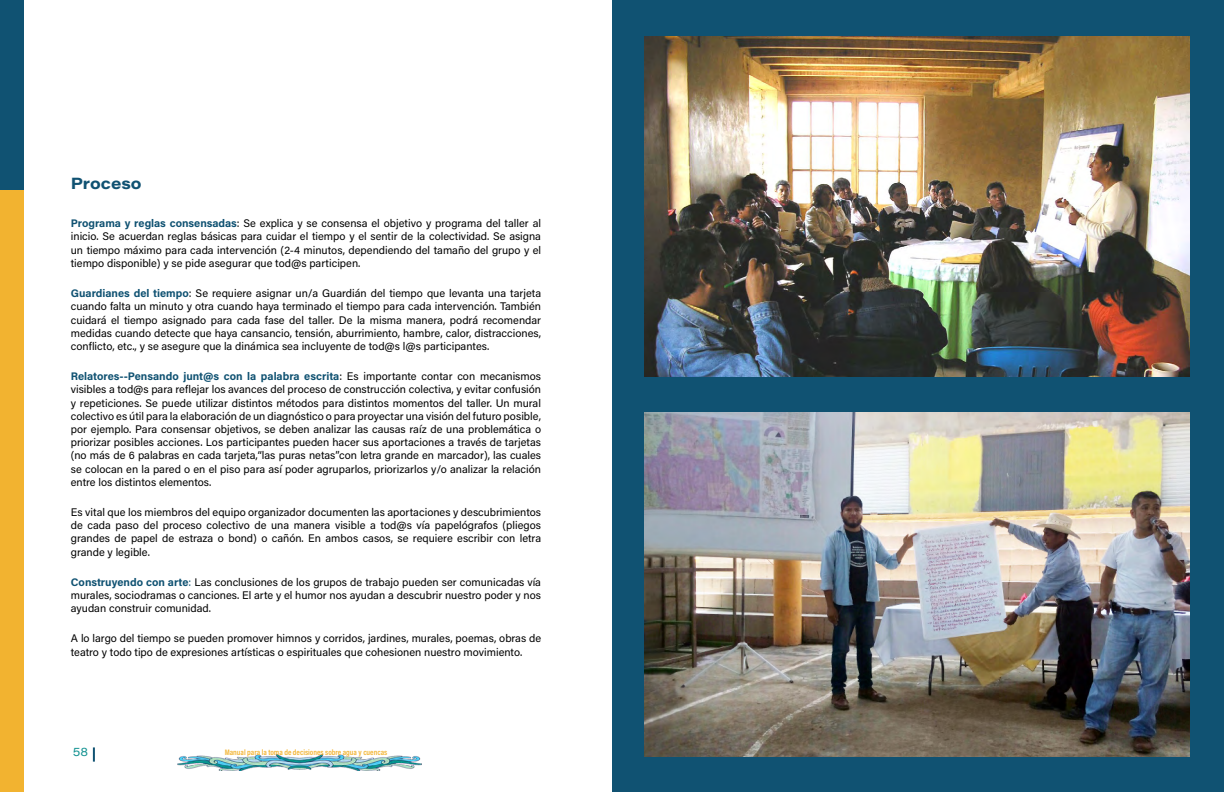
<style>
.page{position:relative;width:1224px;height:792px;background:#fff}
.page>*{position:absolute;margin:0;border:0;box-sizing:border-box;transform-origin:0 0}
.t1{font:700 16px "Acumin Pro Wide";color:#105272}
.t2{font:12px "Acumin Pro Wide";color:#159392}
.t3{font:11px/13.2px "Acumin Pro";color:#000;text-align:justify}
.t4{font:8px "Acumin Variable Concept";color:#f2b330}
.s1{font-weight:700;color:#105272}
.s2{color:#105272}
</style>
<div class="page">
<img style="left:178px;top:755px;width:244px;height:16px">
<svg style="left:93px;top:747px;width:2px;height:15px"></svg>
<div style="left:0;top:190px;width:24px;height:602px;background:#f2b330"></div>
<div style="left:0;top:0;width:24px;height:190px;background:#105272"></div>
<div style="left:612px;top:0;width:612px;height:792px;background:#105272"></div>
<img style="left:645px;top:413px;width:545px;height:343px">
<img style="left:645px;top:36px;width:545px;height:341px">
<h1 class="t1" style="left:71px;top:171px;width:72px">Proceso</h1>
<p class="t3" style="left:71px;top:216px;width:472px"><span class="s1">Programa y reglas consensadas</span>: Se explica y se consensa el objetivo y programa del taller al inicio. Se acuerdan reglas básicas para cuidar el tiempo y el sentir de la colectividad. Se asigna un tiempo máximo para cada intervención (2-4 minutos, dependiendo del tamaño del grupo y el tiempo disponible) y se pide asegurar que tod@s participen.</p>
<p class="t3" style="left:71px;top:286px;width:472px"><span class="s1">Guardianes del tiempo</span>: Se requiere asignar un/a Guardián del tiempo que levanta una tarjeta cuando falta un minuto y otra cuando haya terminado el tiempo para cada intervención. También cuidará el tiempo asignado para cada fase del taller. De la misma manera, podrá recomendar medidas cuando detecte que haya cansancio, tensión, aburrimiento, hambre, calor, distracciones, conflicto, etc., y se asegure que la dinámica sea incluyente de tod@s l@s participantes.</p>
<p class="t3" style="left:71px;top:369px;width:472px"><span class="s1">Relatores--Pensando junt@s con la palabra escrita</span>: Es importante contar con mecanismos visibles a tod@s para reflejar los avances del proceso de construcción colectiva, y evitar confusión y repeticiones. Se puede utilizar distintos métodos para distintos momentos del taller. Un mural colectivo es útil para la elaboración de un diagnóstico o para proyectar una visión del futuro posible, por ejemplo. Para consensar objetivos, se deben analizar las causas raíz de una problemática o priorizar posibles acciones. Los participantes pueden hacer sus aportaciones a través de tarjetas (no más de 6 palabras en cada tarjeta,“las puras netas”con letra grande en marcador), las cuales se colocan en la pared o en el piso para así poder agruparlos, priorizarlos y/o analizar la relación entre los distintos elementos.</p>
<p class="t3" style="left:71px;top:505px;width:472px">Es vital que los miembros del equipo organizador documenten las aportaciones y descubrimientos de cada paso del proceso colectivo de una manera visible a tod@s vía papelógrafos (pliegos grandes de papel de estraza o bond) o cañón. En ambos casos, se requiere escribir con letra grande y legible.</p>
<p class="t3" style="left:71px;top:575px;width:472px"><span class="s1">Construyendo con arte</span><span class="s2">:</span> Las conclusiones de los grupos de trabajo pueden ser comunicadas vía murales, sociodramas o canciones. El arte y el humor nos ayudan a descubrir nuestro poder y nos ayudan construir comunidad.</p>
<p class="t3" style="left:71px;top:631px;width:472px">A lo largo del tiempo se pueden promover himnos y corridos, jardines, murales, poemas, obras de teatro y todo tipo de expresiones artísticas o espirituales que cohesionen nuestro movimiento.</p>
<p class="t2" style="left:73px;top:743px;width:17px">58</p>
<p class="t4" style="left:225px;top:746px;width:164px">Manual para la toma de decisiones sobre agua y cuencas</p>
</div>
